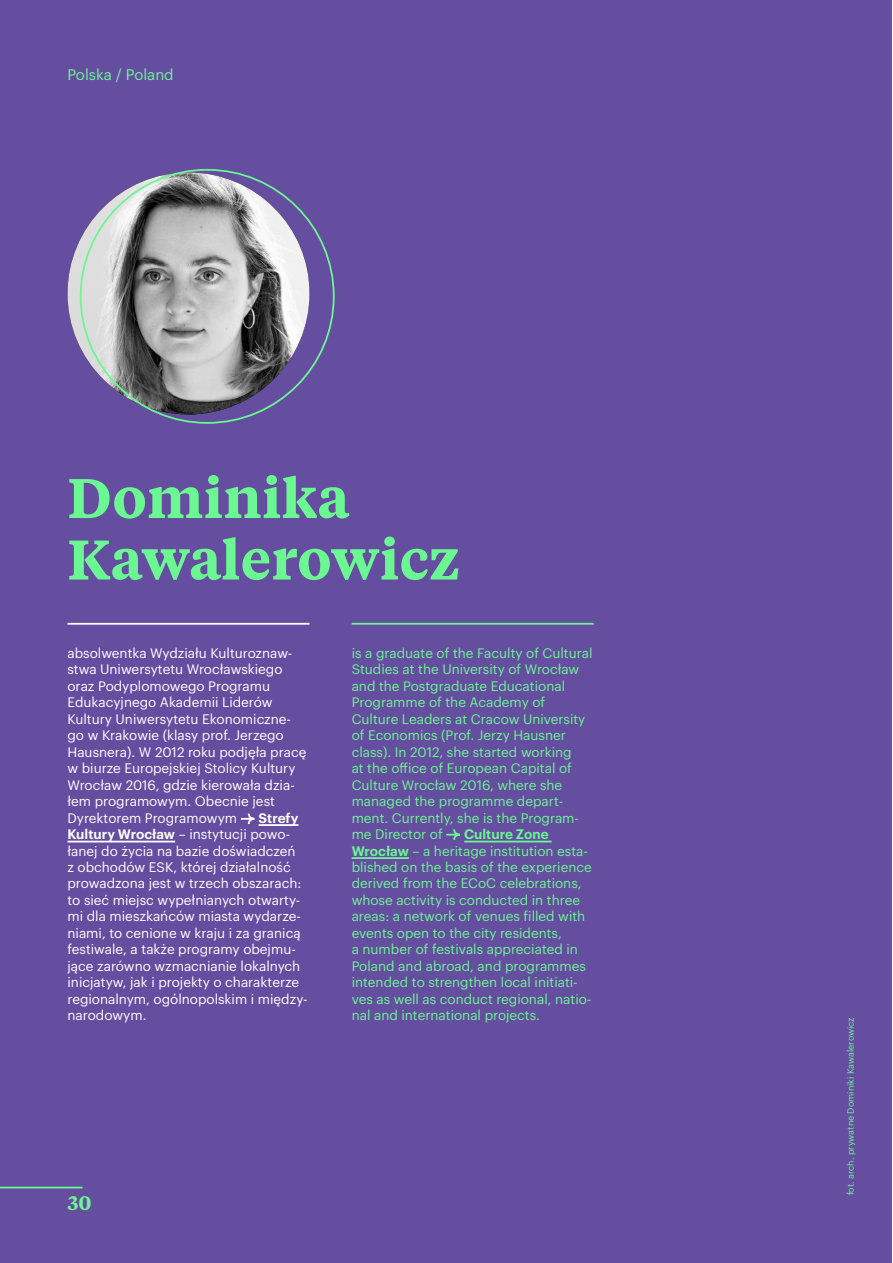
<style>
.page{position:relative;width:893px;height:1263px;background:#fff}
.page>*{position:absolute;margin:0;border:0;box-sizing:border-box;transform-origin:0 0}
.t1{font:600 55.5px/61.5px "Tiempos Text";color:#6bf792}
.t2{font:600 19.5px "Tiempos Text";color:#6bf792}
.t3{font:15px "Graphik";color:#6bf792}
.t4{font:13.5px/16.5px "Graphik";color:#6bf792}
.t5{font:13.5px/16.5px "Graphik";color:#fff}
.t6{font:9px "Graphik";color:#6bf792}
.s1{font-weight:600}
</style>
<div class="page">
<div style="left:0;top:0;width:892px;height:1263px;background:#654da0"></div>
<hr style="left:0;top:1187px;width:82px;height:1px;background:#6bf792">
<hr style="left:259px;top:824px;width:39px;height:2px;background:#fff">
<hr style="left:68px;top:841px;width:107px;height:1px;background:#fff">
<hr style="left:464px;top:841px;width:88px;height:1px;background:#6bf792">
<hr style="left:352px;top:857px;width:57px;height:2px;background:#6bf792">
<svg style="left:240px;top:813px;width:15px;height:11px"></svg>
<svg style="left:446px;top:829px;width:14px;height:11px"></svg>
<img style="left:68px;top:172px;width:241px;height:242px;border-radius:121px">
<hr style="left:68px;top:623px;width:241px;height:2px;background:#fff">
<hr style="left:352px;top:623px;width:242px;height:2px;background:#6bf792">
<p class="t3" style="left:68px;top:63px;width:108px">Polska / Poland</p>
<h1 class="t1" style="left:68px;top:465px;width:394px">Dominika<br>Kawalerowicz</h1>
<p class="t5" style="left:68px;top:643px;width:240px">absolwentka Wydziału Kulturoznaw&shy;stwa Uniwersytetu Wrocławskiego oraz Podyplomowego Programu Edukacyjnego Akademii Liderów Kultury Uniwersytetu Ekonomiczne&shy;go w Krakowie (klasy prof. Jerzego Hausnera). W 2012 roku podjęła pracę w biurze Europejskiej Stolicy Kultury Wrocław 2016, gdzie kierowała dzia&shy;łem programowym. Obecnie jest Dyrektorem Programowym</p>
<p class="t5" style="left:68px;top:808px;width:242px;text-indent:191px"><span class="s1">Strefy<br>Kultury Wrocław</span> – instytucji powo&shy;łanej do życia na bazie doświadczeń<br>z obchodów ESK, której działalność prowadzona jest w trzech obszarach: to sieć miejsc wypełnianych otwarty&shy;mi dla mieszkańców miasta wydarze&shy;niami, to cenione w kraju i za granicą festiwale, a także programy obejmu&shy;jące zarówno wzmacnianie lokalnych inicjatyw, jak i projekty o charakterze regionalnym, ogólnopolskim i między&shy;narodowym.</p>
<p class="t4" style="left:352px;top:643px;width:242px">is a graduate of the Faculty of Cultural<br>Studies at the University of Wrocław and the Postgraduate Educational<br>Programme of the Academy of<br>Culture Leaders at Cracow University of Economics (Prof. Jerzy Hausner class). In 2012, she started working<br>at the office of European Capital of<br>Culture Wrocław 2016, where she managed the programme depart&shy;ment. Currently, she is the Program&shy;me Director of</p>
<p class="t4" style="left:352px;top:825px;width:242px;text-indent:112px"><span class="s1">Culture Zone Wrocław</span> – a heritage institution esta&shy;blished on the basis of the experience derived from the ECoC celebrations, whose activity is conducted in three areas: a network of venues filled with events open to the city residents,<br>a number of festivals appreciated in Poland and abroad, and programmes intended to strengthen local initiati&shy;ves as well as conduct regional, natio&shy;nal and international projects.</p>
<h2 class="t2" style="left:68px;top:1189px;width:26px">30</h2>
<p class="t6" style="left:844px;top:1195px;width:180px;rotate:-90deg">fot. arch. prywatne Dominiki Kawalerowicz</p>
</div>
